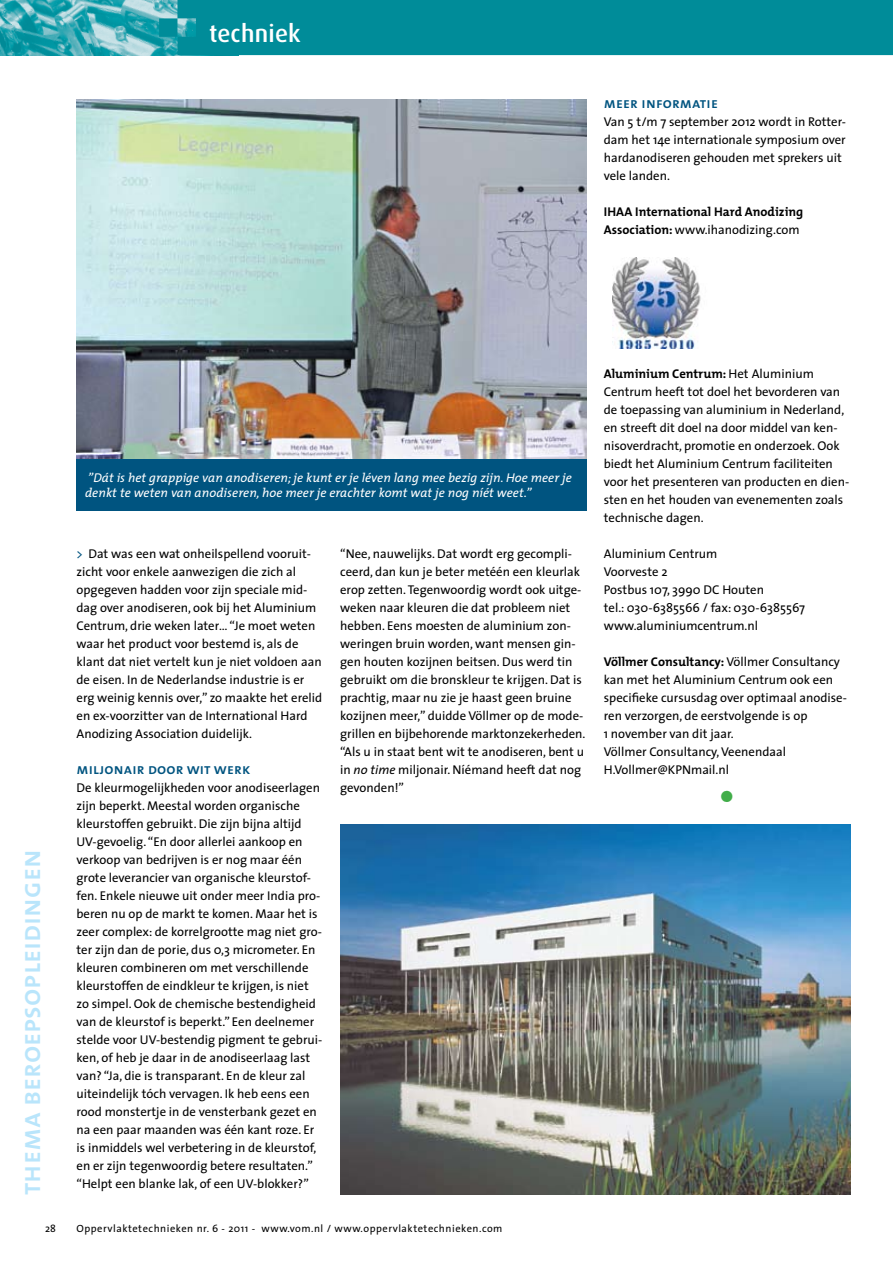
<style>
.page{position:relative;width:893px;height:1263px;background:#fff}
.page>*{position:absolute;margin:0;border:0;box-sizing:border-box;transform-origin:0 0}
.t1{font:46.5px "The Sans";color:#41ad49}
.t2{font:28.5px "The Mix Semi Bold Caps";color:#b9e5fb}
.t3{font:500 24.3px "Dax";letter-spacing:.01em;color:#fff}
.t4{font:15px "The Mix Semi Bold Caps";letter-spacing:.01em;color:#005480}
.t5{font:12.75px/18px "The Sans";color:#000}
.t6{font:italic 12.75px/15.3px "The Mix";letter-spacing:.005em;color:#fff}
.t7{font:700 12.75px "The Mix";color:#000}
.t8{font:10.5px "The Sans";letter-spacing:.05em;color:#000}
.s1{font-family:"The Mix";font-weight:700}
.s2{color:#005480}
.s3{font-style:italic}
.s4{font-family:"The Sans";font-weight:400}
</style>
<div class="page">
<img style="left:0;top:0;width:159px;height:55px">
<div style="left:159px;top:0;width:734px;height:55px;background:#008c99"></div>
<img style="left:77px;top:99px;width:510px;height:360px">
<div style="left:77px;top:459px;width:510px;height:51px;background:#005480"></div>
<img style="left:340px;top:825px;width:510px;height:370px">
<img style="left:612px;top:258px;width:89px;height:91px">
<h3 class="t3" style="left:209px;top:20px;width:93px">techniek</h3>
<p class="t4" style="left:604px;top:90px;width:116px">meer informatie</p>
<p class="t5" style="left:604px;top:112px;width:244px">Van 5 t/m 7 september 2012 wordt in Rotter&shy;dam het 14e internationale symposium over hardanodiseren gehouden met sprekers uit vele landen.</p>
<p class="t7" style="left:604px;top:201px;width:201px">IHAA International Hard Anodizing</p>
<p class="t5" style="left:604px;top:220px;width:197px"><span class="s1">Association:</span> www.ihanodizing.com</p>
<h2 class="t2" style="left:7px;top:1195px;width:347px;rotate:-90deg">thema beroepsopleidingen</h2>
<p class="t6" style="left:85px;top:469px;width:488px">”Dát is het grappige van anodiseren; je kunt er je léven lang mee bezig zijn. Hoe meer je denkt te weten van anodiseren, hoe meer je erachter komt wat je nog níét weet.”</p>
<p class="t5" style="left:77px;top:544px;width:247px"><span class="s2">&gt;</span> Dat was een wat onheilspellend vooruit&shy;zicht voor enkele aanwezigen die zich al opgegeven hadden voor zijn speciale mid&shy;dag over anodiseren, ook bij het Aluminium Centrum, drie weken later… “Je moet weten waar het product voor bestemd is, als de klant dat niet vertelt kun je niet voldoen aan de eisen. In de Nederlandse industrie is er erg weinig kennis over,” zo maakte het erelid en ex-voorzitter van de International Hard Anodizing Association duidelijk.</p>
<p class="t4" style="left:77px;top:756px;width:175px">miljonair door wit werk</p>
<p class="t5" style="left:77px;top:778px;width:247px">De kleurmogelijkheden voor anodiseerlagen zijn beperkt. Meestal worden organische kleurstoffen gebruikt. Die zijn bijna altijd UV-gevoelig. “En door allerlei aankoop en verkoop van bedrijven is er nog maar één grote leverancier van organische kleurstof&shy;fen. Enkele nieuwe uit onder meer India pro&shy;beren nu op de markt te komen. Maar het is zeer complex: de korrelgrootte mag niet gro&shy;ter zijn dan de porie, dus 0,3 micrometer. En kleuren combineren om met verschillende kleurstoffen de eindkleur te krijgen, is niet zo simpel. Ook de chemische bestendigheid van de kleurstof is beperkt.” Een deelnemer stelde voor UV-bestendig pigment te gebrui&shy;ken, of heb je daar in de anodiseerlaag last van? “Ja, die is transparant. En de kleur zal uiteindelijk tóch vervagen. Ik heb eens een rood monstertje in de vensterbank gezet en na een paar maanden was één kant roze. Er is inmiddels wel verbetering in de kleurstof, en er zijn tegenwoordig betere resultaten.” “Helpt een blanke lak, of een UV-blokker?”</p>
<p class="t5" style="left:340px;top:544px;width:247px">“Nee, nauwelijks. Dat wordt erg gecompli&shy;ceerd, dan kun je beter metéén een kleurlak erop zetten. Tegenwoordig wordt ook uitge&shy;weken naar kleuren die dat probleem niet hebben. Eens moesten de aluminium zon&shy;weringen bruin worden, want mensen gin&shy;gen houten kozijnen beitsen. Dus werd tin gebruikt om die bronskleur te krijgen. Dat is prachtig, maar nu zie je haast geen bruine kozijnen meer,” duidde Völlmer op de mode&shy;grillen en bijbehorende marktonzekerheden. “Als u in staat bent wit te anodiseren, bent u in <span class="s3">no time</span> miljonair. Níémand heeft dat nog gevonden!”</p>
<p class="t8" style="left:45px;top:1220px;width:12px">28</p>
<p class="t8" style="left:77px;top:1220px;width:427px">Oppervlaktetechnieken nr. 6 - 2011 - www.vom.nl / www.oppervlaktetechnieken.com</p>
<p class="t7" style="left:604px;top:363px;width:212px">Aluminium Centrum: <span class="s4">Het Aluminium</span></p>
<p class="t5" style="left:604px;top:382px;width:247px">Centrum heeft tot doel het bevorderen van de toepassing van aluminium in Nederland, en streeft dit doel na door middel van ken&shy;nisoverdracht, promotie en onderzoek. Ook biedt het Aluminium Centrum faciliteiten voor het presenteren van producten en dien&shy;sten en het houden van evenementen zoals technische dagen.</p>
<p class="t5" style="left:604px;top:544px;width:203px">Aluminium Centrum<br>Voorveste 2<br>Postbus 107, 3990 DC Houten<br>tel.: 030-6385566 / fax: 030-6385567 www.aluminiumcentrum.nl</p>
<p class="t7" style="left:604px;top:651px;width:238px">Völlmer Consultancy: <span class="s4">Völlmer Consultancy</span></p>
<p class="t5" style="left:604px;top:670px;width:245px">kan met het Aluminium Centrum ook een specifieke cursusdag over optimaal anodise&shy;ren verzorgen, de eerstvolgende is op<br>1 november van dit jaar.<br>Völlmer Consultancy, Veenendaal H.Vollmer@KPNmail.nl</p>
<h1 class="t1" style="left:717px;top:756px;width:21px">•</h1>
</div>
